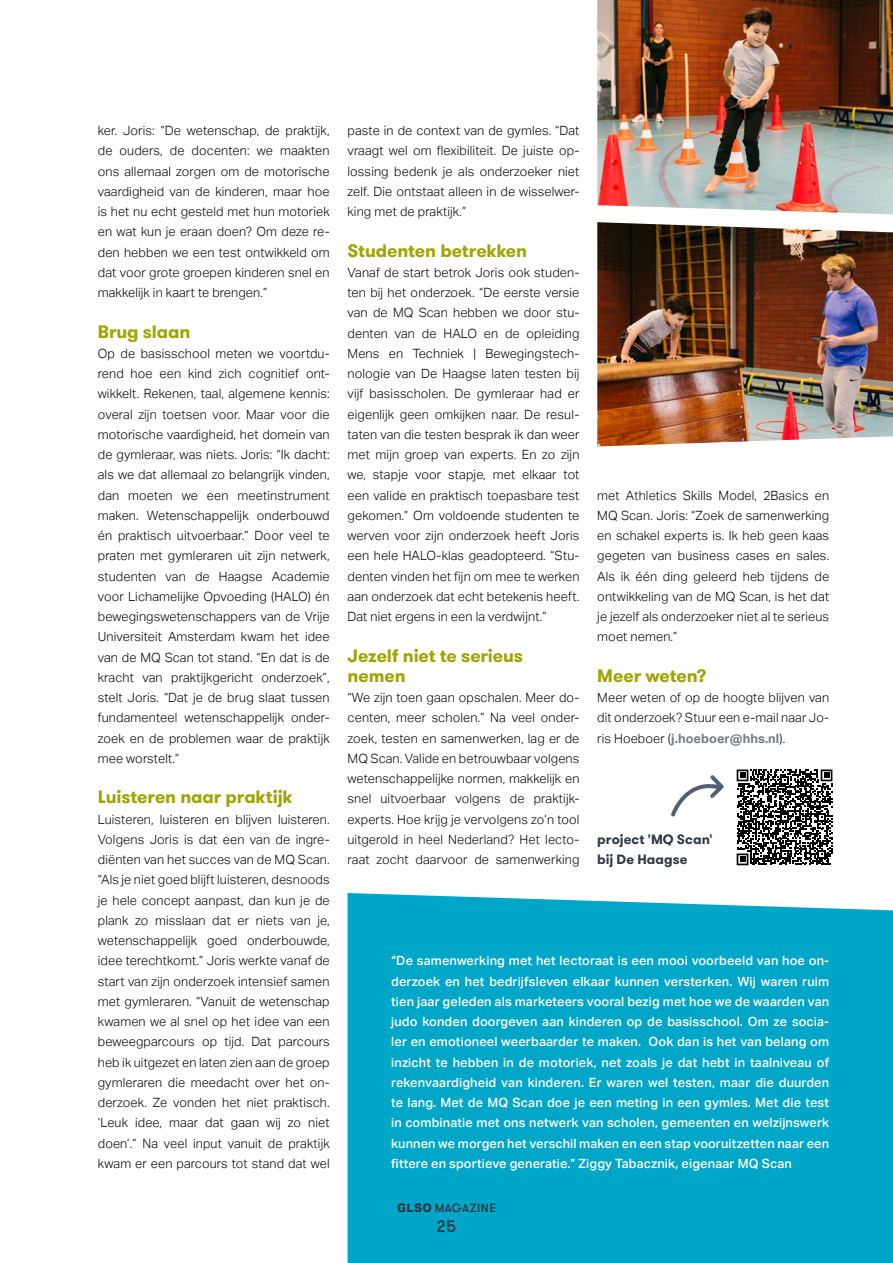
<style>
.page{position:relative;width:893px;height:1263px;background:#fff}
.page>*{position:absolute;margin:0;border:0;box-sizing:border-box;transform-origin:0 0}
.subhead_2{font:700 18px/20.2px "GT Walsheim Pro";letter-spacing:-.005em;color:#9fa400}
.Paginacijfer{font:500 16.5px "GT Walsheim Pro";color:#2c3946}
.subhead_4{font:700 13.5px/20.2px "GT Walsheim Pro";letter-spacing:.005em;color:#2c3946}
.body_glossy{font:300 12.75px/20.2px "Aktiv Grotesk";letter-spacing:.01em;color:#000;text-align:justify}
.body_glossy-2{font:500 12.75px/20.2px "Aktiv Grotesk";letter-spacing:.01em;color:#fff;text-align:justify}
.t1{font:500 12px "GT Walsheim Pro";letter-spacing:.035em;color:#2c3946}
.s1{font-weight:700;color:#727a87}
.s2{font-family:"Aktiv Grotesk";font-weight:800}
</style>
<div class="page">
<div style="left:348px;top:893px;width:545px;height:370px;background:#00a6c8"></div>
<svg style="left:671px;top:775px;width:53px;height:42px"></svg>
<img style="left:597px;top:0;width:296px;height:214px">
<svg style="left:737px;top:769px;width:95px;height:96px"></svg>
<img style="left:597px;top:222px;width:296px;height:224px">
<p class="body_glossy" style="left:98px;top:120px;width:233px">ker. Joris: “De wetenschap, de praktijk, de ouders, de docenten: we maakten ons allemaal zorgen om de motorische vaardigheid van de kinderen, maar hoe is het nu echt gesteld met hun motoriek en wat kun je eraan doen? Om deze re&shy;den hebben we een test ontwikkeld om dat voor grote groepen kinderen snel en makkelijk in kaart te brengen.”</p>
<p class="subhead_2" style="left:98px;top:321px;width:94px">Brug slaan</p>
<p class="body_glossy" style="left:98px;top:343px;width:233px">Op de basisschool meten we voortdu&shy;rend hoe een kind zich cognitief ont&shy;wikkelt. Rekenen, taal, algemene kennis: overal zijn toetsen voor. Maar voor die motorische vaardigheid, het domein van de gymleraar, was niets. Joris: “Ik dacht: als we dat allemaal zo belangrijk vinden, dan moeten we een meetinstrument maken. Wetenschappelijk onderbouwd én praktisch uitvoerbaar.” Door veel te praten met gymleraren uit zijn netwerk, studenten van de Haagse Academie voor Lichamelijke Opvoeding (HALO) én bewegingswetenschappers van de Vrije Universiteit Amsterdam kwam het idee van de MQ Scan tot stand. “En dat is de kracht van praktijkgericht onderzoek”, stelt Joris. “Dat je de brug slaat tussen fundamenteel wetenschappelijk onder&shy;zoek en de problemen waar de praktijk mee worstelt.”</p>
<p class="subhead_2" style="left:98px;top:787px;width:196px">Luisteren naar praktijk</p>
<p class="body_glossy" style="left:98px;top:809px;width:233px">Luisteren, luisteren en blijven luisteren.<br>Volgens Joris is dat een van de ingre&shy;diënten van het succes van de MQ Scan. “Als je niet goed blijft luisteren, desnoods je hele concept aanpast, dan kun je de plank zo misslaan dat er niets van je, wetenschappelijk goed onderbouwde, idee terechtkomt.” Joris werkte vanaf de start van zijn onderzoek intensief samen met gymleraren. “Vanuit de wetenschap kwamen we al snel op het idee van een beweegparcours op tijd. Dat parcours heb ik uitgezet en laten zien aan de groep gymleraren die meedacht over het on&shy;derzoek. Ze vonden het niet praktisch. ‘Leuk idee, maar dat gaan wij zo niet doen’.” Na veel input vanuit de praktijk kwam er een parcours tot stand dat wel</p>
<p class="body_glossy" style="left:348px;top:120px;width:233px">paste in de context van de gymles. “Dat vraagt wel om flexibiliteit. De juiste op&shy;lossing bedenk je als onderzoeker niet zelf. Die ontstaat alleen in de wisselwer&shy;king met de praktijk.”</p>
<p class="subhead_2" style="left:348px;top:240px;width:181px">Studenten betrekken</p>
<p class="body_glossy" style="left:348px;top:262px;width:233px">Vanaf de start betrok Joris ook studen&shy;ten bij het onderzoek. “De eerste versie van de MQ Scan hebben we door stu&shy;denten van de HALO en de opleiding Mens en Techniek | Bewegingstech&shy;nologie van De Haagse laten testen bij vijf basisscholen. De gymleraar had er eigenlijk geen omkijken naar. De resul&shy;taten van die testen besprak ik dan weer met mijn groep van experts. En zo zijn we, stapje voor stapje, met elkaar tot een valide en praktisch toepasbare test gekomen.” Om voldoende studenten te werven voor zijn onderzoek heeft Joris een hele HALO-klas geadopteerd. “Stu&shy;denten vinden het fijn om mee te werken aan onderzoek dat echt betekenis heeft.<br>Dat niet ergens in een la verdwijnt.”</p>
<p class="subhead_2" style="left:348px;top:645px;width:177px">Jezelf niet te serieus nemen</p>
<p class="body_glossy" style="left:348px;top:687px;width:233px">“We zijn toen gaan opschalen. Meer do&shy;centen, meer scholen.” Na veel onder&shy;zoek, testen en samenwerken, lag er de MQ Scan. Valide en betrouwbaar volgens wetenschappelijke normen, makkelijk en snel uitvoerbaar volgens de praktijk&shy;experts. Hoe krijg je vervolgens zo’n tool uitgerold in heel Nederland? Het lecto&shy;raat zocht daarvoor de samenwerking</p>
<p class="body_glossy" style="left:597px;top:485px;width:233px">met Athletics Skills Model, 2Basics en MQ Scan. Joris: “Zoek de samenwerking en schakel experts is. Ik heb geen kaas gegeten van business cases en sales.<br>Als ik één ding geleerd heb tijdens de ontwikkeling van de MQ Scan, is het dat je jezelf als onderzoeker niet al te serieus moet nemen.”</p>
<p class="subhead_2" style="left:597px;top:665px;width:111px">Meer weten?</p>
<p class="body_glossy" style="left:597px;top:687px;width:233px">Meer weten of op de hoogte blijven van dit onderzoek? Stuur een e-mail naar Jo&shy;ris Hoeboer (<span class="s1">j.hoeboer@hhs.nl</span>).</p>
<p class="subhead_4" style="left:597px;top:829px;width:117px">project 'MQ Scan' bij De Haagse</p>
<p class="body_glossy-2" style="left:391px;top:951px;width:440px">“De samenwerking met het lectoraat is een mooi voorbeeld van hoe on&shy;derzoek en het bedrijfsleven elkaar kunnen versterken. Wij waren ruim tien jaar geleden als marketeers vooral bezig met hoe we de waarden van judo konden doorgeven aan kinderen op de basisschool. Om ze socia&shy;ler en emotioneel weerbaarder te maken. Ook dan is het van belang om inzicht te hebben in de motoriek, net zoals je dat hebt in taalniveau of rekenvaardigheid van kinderen. Er waren wel testen, maar die duurden te lang. Met de MQ Scan doe je een meting in een gymles. Met die test in combinatie met ons netwerk van scholen, gemeenten en welzijnswerk kunnen we morgen het verschil maken en een stap vooruitzetten naar een fittere en sportieve generatie.” Ziggy Tabacznik, eigenaar MQ Scan</p>
<p class="t1" style="left:397px;top:1201px;width:100px"><span class="s2">GLSO</span> MAGAZINE</p>
<p class="Paginacijfer" style="left:437px;top:1216px;width:21px">25</p>
</div>
